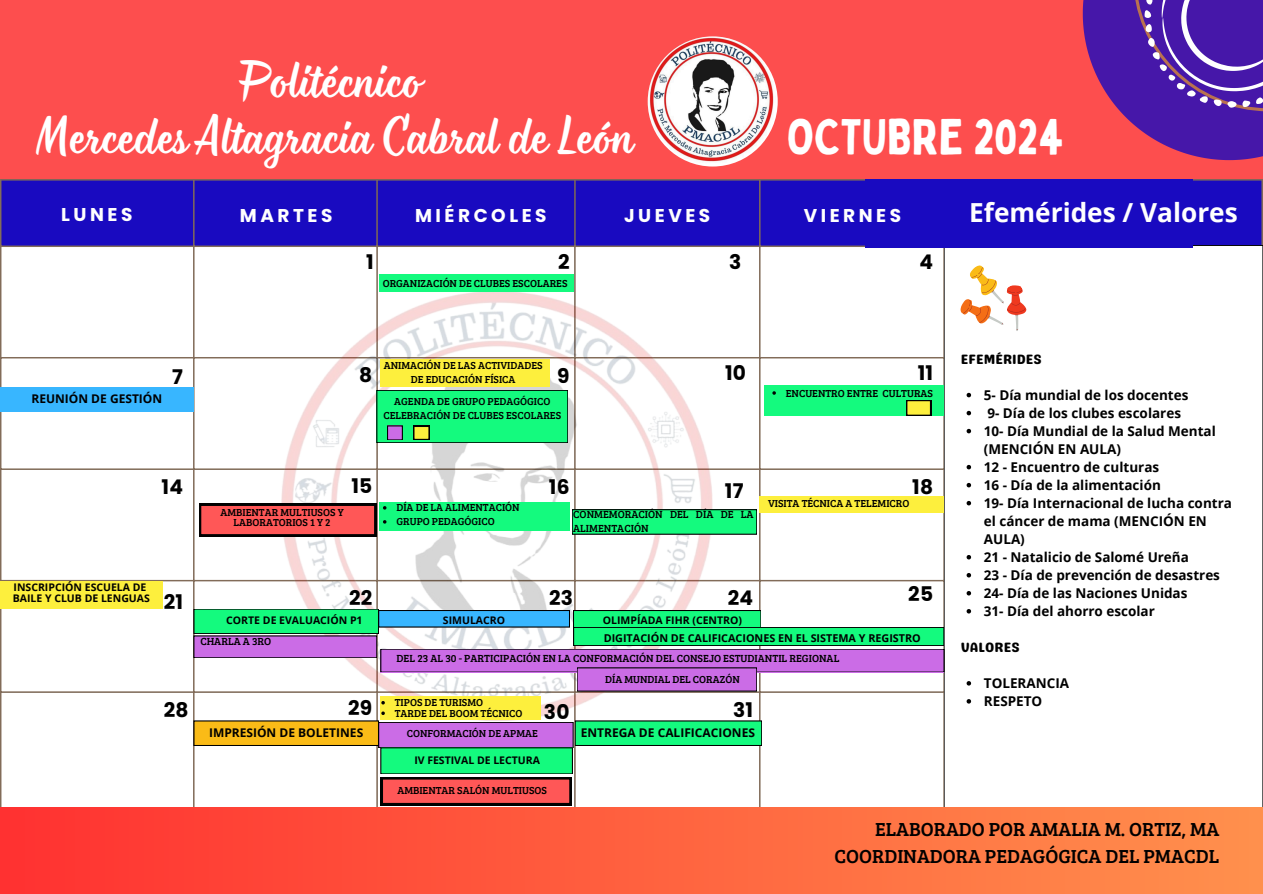
<style>
.page{position:relative;width:1263px;height:894px;background:#fff}
.page>*{position:absolute;margin:0;border:0;box-sizing:border-box;transform-origin:0 0}
.t1{font:49.35px "Bobby Jones";color:#fff}
.t2{font:40.5px/56.2px "Monarda";color:#fff;text-align:center}
.t3{font:700 26.25px "Open Sans";color:#fff}
.t4{font:700 20.1px "Poppins";letter-spacing:.01em;color:#000}
.t5{font:19.5px/27px "Bree Serif";color:#000;text-align:right}
.t6{font:700 18.45px "Poppins";letter-spacing:.19em;color:#fff}
.t7{font:700 13.5px/18px "Open Sans";color:#000}
.t8{font:13.5px "Genty Sans";color:#000}
.t9{font:700 12px "Open Sans";color:#000}
.t10{font:700 10.8px "Open Sans";color:#000}
.t11{font:10.65px/14.2px "Bree Serif";color:#000}
.t12{font:10.5px/14px "Bree Serif";color:#000;text-align:center}
.t13{font:700 10.5px "Open Sans";color:#000}
</style>
<div class="page">
<div style="left:0;top:0;width:1263px;height:893px;background:#fd4e4e"></div>
<div style="left:1px;top:180px;width:1260px;height:65px;background:#190ac0"></div>
<div style="left:1px;top:247px;width:942px;height:560px;background:#fff"></div>
<hr style="left:0;top:180px;width:1px;height:711px;background:#826c59">
<hr style="left:193px;top:180px;width:2px;height:711px;background:#826c59">
<hr style="left:376px;top:180px;width:2px;height:711px;background:#826c59">
<hr style="left:574px;top:180px;width:2px;height:711px;background:#826c59">
<hr style="left:759px;top:180px;width:1px;height:711px;background:#826c59">
<hr style="left:943px;top:180px;width:2px;height:711px;background:#826c59">
<hr style="left:1261px;top:180px;width:2px;height:711px;background:#826c59">
<hr style="left:0;top:179px;width:1263px;height:1px;background:#826c59">
<hr style="left:0;top:245px;width:1263px;height:2px;background:#826c59">
<hr style="left:0;top:357px;width:1263px;height:1px;background:#826c59">
<hr style="left:0;top:468px;width:1263px;height:2px;background:#826c59">
<hr style="left:0;top:579px;width:1263px;height:2px;background:#826c59">
<hr style="left:0;top:691px;width:1263px;height:1px;background:#826c59">
<img style="left:261px;top:284px;width:483px;height:457px">
<div style="left:944px;top:245px;width:318px;height:562px;background:#fff"></div>
<img style="left:648px;top:36px;width:130px;height:130px;border-radius:50%">
<svg style="left:1083px;top:0;width:180px;height:160px"></svg>
<svg style="left:948px;top:255px;width:92px;height:95px;background:#fcece0"></svg>
<div style="left:865px;top:179px;width:328px;height:68px;background:#190ac0"></div>
<div style="left:379px;top:610px;width:191px;height:17px;background:#38b6ff"></div>
<div style="left:379px;top:610px;width:190px;height:17px;border:1px solid #000"></div>
<div style="left:379px;top:722px;width:194px;height:25px;background:#cb6ce6"></div>
<div style="left:379px;top:722px;width:194px;height:25px;border:1px solid #000"></div>
<div style="left:759px;top:496px;width:185px;height:16px;background:#fdef3d"></div>
<div style="left:0;top:387px;width:194px;height:24px;background:#38b6ff"></div>
<div style="left:0;top:807px;width:1263px;height:86px;background:linear-gradient(to right,#ff3131,#ff904d)"></div>
<div style="left:379px;top:501px;width:191px;height:29px;background:#14fa7e"></div>
<svg style="left:967px;top:393px;width:4px;height:4px"></svg>
<svg style="left:967px;top:411px;width:4px;height:4px"></svg>
<svg style="left:967px;top:429px;width:4px;height:4px"></svg>
<svg style="left:967px;top:465px;width:4px;height:4px"></svg>
<svg style="left:967px;top:483px;width:4px;height:4px"></svg>
<svg style="left:967px;top:501px;width:4px;height:4px"></svg>
<svg style="left:967px;top:555px;width:4px;height:4px"></svg>
<svg style="left:967px;top:573px;width:4px;height:4px"></svg>
<svg style="left:967px;top:591px;width:4px;height:4px"></svg>
<svg style="left:967px;top:609px;width:4px;height:4px"></svg>
<svg style="left:967px;top:681px;width:4px;height:4px"></svg>
<svg style="left:967px;top:699px;width:4px;height:4px"></svg>
<div style="left:764px;top:385px;width:180px;height:30px;background:#14fa7e"></div>
<svg style="left:772px;top:391px;width:4px;height:3px"></svg>
<div style="left:377px;top:390px;width:191px;height:52px;background:#14fa7e"></div>
<div style="left:377px;top:390px;width:191px;height:52px;border:1px solid #000"></div>
<svg style="left:573px;top:610px;width:188px;height:17px;background:#12e875"></svg>
<div style="left:194px;top:609px;width:185px;height:24px;background:#14fa7e"></div>
<div style="left:194px;top:720px;width:185px;height:25px;background:#fabb17"></div>
<div style="left:573px;top:627px;width:371px;height:18px;background:#14fa7e"></div>
<div style="left:574px;top:627px;width:370px;height:18px;border:1px solid #000"></div>
<div style="left:575px;top:720px;width:187px;height:25px;background:#14fa7e"></div>
<div style="left:380px;top:359px;width:169px;height:28px;background:#fdef3d"></div>
<svg style="left:906px;top:400px;width:25px;height:15px"></svg>
<div style="left:0;top:581px;width:163px;height:28px;background:#fdef3d"></div>
<div style="left:380px;top:696px;width:160px;height:23px;background:#fdef3d"></div>
<svg style="left:381px;top:701px;width:4px;height:3px"></svg>
<div style="left:379px;top:274px;width:194px;height:18px;background:#14fa7e"></div>
<svg style="left:387px;top:439px;width:15px;height:1px"></svg>
<svg style="left:387px;top:426px;width:15px;height:13px"></svg>
<div style="left:413px;top:426px;width:17px;height:14px;background:#000"></div>
<svg style="left:414px;top:427px;width:15px;height:12px"></svg>
<div style="left:572px;top:509px;width:185px;height:25px;background:#14fa7e"></div>
<div style="left:572px;top:509px;width:185px;height:25px;border:1px solid #000"></div>
<div style="left:381px;top:649px;width:563px;height:23px;background:#763f86"></div>
<svg style="left:194px;top:635px;width:750px;height:36px;background:#b39cd1"></svg>
<div style="left:577px;top:667px;width:180px;height:24px;background:#cb6ce6"></div>
<svg style="left:199px;top:503px;width:177px;height:33px"></svg>
<svg style="left:381px;top:747px;width:191px;height:57px"></svg>
<p class="t2" style="left:35px;top:54px;width:598px">Politécnico<br>Mercedes Altagracia Cabral de León</p>
<p class="t1" style="left:786px;top:106px;width:279px">OCTUBRE 2024</p>
<p class="t6" style="left:61px;top:201px;width:73px">LUNES</p>
<h6 class="t6" style="left:240px;top:202px;width:94px">MARTES</h6>
<p class="t6" style="left:415px;top:202px;width:133px">MIÉRCOLES</p>
<p class="t6" style="left:624px;top:202px;width:88px">JUEVES</p>
<p class="t6" style="left:804px;top:202px;width:99px">VIERNES</p>
<p class="t4" style="left:366px;top:248px;width:9px">1</p>
<h1 class="t4" style="left:558px;top:248px;width:13px">2</h1>
<p class="t12" style="left:383px;top:276px;width:186px">ORGANIZACIÓN DE CLUBES ESCOLARES</p>
<p class="t4" style="left:729px;top:248px;width:14px">3</p>
<p class="t4" style="left:919px;top:248px;width:15px">4</p>
<p class="t9" style="left:32px;top:389px;width:132px">REUNIÓN DE GESTIÓN</p>
<p class="t12" style="left:384px;top:357px;width:160px">ANIMACIÓN DE LAS ACTIVIDADES<br>DE EDUCACIÓN FÍSICA</p>
<h3 class="t4" style="left:172px;top:363px;width:12px">7</h3>
<h4 class="t4" style="left:359px;top:360px;width:15px">8</h4>
<h4 class="t4" style="left:557px;top:362px;width:14px">9</h4>
<p class="t4" style="left:725px;top:359px;width:22px">10</p>
<p class="t4" style="left:918px;top:359px;width:17px">11</p>
<p class="t12" style="left:394px;top:393px;width:158px">AGENDA DE GRUPO PEDAGÓGICO</p>
<p class="t12" style="left:383px;top:407px;width:179px">CELEBRACIÓN DE CLUBES ESCOLARES</p>
<p class="t12" style="left:786px;top:385px;width:149px">ENCUENTRO ENTRE CULTURAS</p>
<h4 class="t4" style="left:162px;top:473px;width:23px">14</h4>
<p class="t4" style="left:351px;top:472px;width:22px">15</p>
<h6 class="t4" style="left:549px;top:473px;width:22px">16</h6>
<h4 class="t4" style="left:725px;top:476px;width:20px">17</h4>
<h4 class="t4" style="left:912px;top:473px;width:22px">18</h4>
<p class="t12" style="left:768px;top:495px;width:143px">VISITA TÉCNICA A TELEMICRO</p>
<p class="t12" style="left:396px;top:500px;width:125px">DÍA DE LA ALIMENTACIÓN</p>
<p class="t12" style="left:396px;top:514px;width:100px">GRUPO PEDAGÓGICO</p>
<p class="t11" style="left:573px;top:506px;width:182px">CONMEMORACIÓN DEL DÍA DE LA<br>ALIMENTACIÓN</p>
<p class="t12" style="left:221px;top:506px;width:125px;line-height:10.5px">AMBIENTAR MULTIUSOS Y<br>LABORATORIOS 1 Y 2</p>
<p class="t13" style="left:14px;top:579px;width:134px">INSCRIPCIÓN ESCUELA DE</p>
<p class="t13" style="left:13px;top:590px;width:139px">BAILE Y CLUB DE LENGUAS</p>
<p class="t4" style="left:164px;top:587px;width:21px">21</p>
<p class="t4" style="left:349px;top:584px;width:25px">22</p>
<p class="t4" style="left:549px;top:584px;width:25px">23</p>
<p class="t4" style="left:728px;top:584px;width:27px">24</p>
<p class="t4" style="left:908px;top:579px;width:26px">25</p>
<p class="t13" style="left:226px;top:612px;width:138px">CORTE DE EVALUACIÓN P1</p>
<p class="t13" style="left:603px;top:612px;width:141px">OLIMPÍADA FIHR (CENTRO)</p>
<p class="t10" style="left:604px;top:630px;width:319px">DIGITACIÓN DE CALIFICACIONES EN EL SISTEMA Y REGISTRO</p>
<p class="t13" style="left:443px;top:612px;width:64px">SIMULACRO</p>
<p class="t11" style="left:200px;top:634px;width:73px">CHARLA A 3RO</p>
<p class="t4" style="left:164px;top:695px;width:26px">28</p>
<p class="t4" style="left:348px;top:694px;width:26px">29</p>
<p class="t9" style="left:209px;top:724px;width:156px">IMPRESIÓN DE BOLETINES</p>
<p class="t11" style="left:397px;top:650px;width:444px">DEL 23 AL 30 - PARTICIPACIÓN EN LA CONFORMACIÓN DEL CONSEJO ESTUDIANTIL REGIONAL</p>
<p class="t12" style="left:605px;top:671px;width:136px">DÍA MUNDIAL DEL CORAZÓN</p>
<p class="t12" style="left:395px;top:695px;width:90px">TIPOS DE TURISMO</p>
<p class="t12" style="left:395px;top:705px;width:129px">TARDE DEL BOOM TÉCNICO</p>
<p class="t4" style="left:544px;top:698px;width:27px">30</p>
<p class="t4" style="left:733px;top:695px;width:22px">31</p>
<p class="t12" style="left:407px;top:725px;width:133px">CONFORMACIÓN DE APMAE</p>
<p class="t13" style="left:414px;top:752px;width:127px">IV FESTIVAL DE LECTURA</p>
<p class="t12" style="left:397px;top:782px;width:151px">AMBIENTAR SALÓN MULTIUSOS</p>
<p class="t9" style="left:581px;top:724px;width:176px">ENTREGA DE CALIFICACIONES</p>
<p class="t3" style="left:969px;top:193px;width:270px">Efemérides / Valores</p>
<p class="t8" style="left:961px;top:350px;width:82px">EFEMÉRIDES</p>
<p class="t7" style="left:984px;top:385px;width:206px">5- Día mundial de los docentes</p>
<p class="t7" style="left:987px;top:403px;width:195px">9- Día de los clubes escolares</p>
<p class="t7" style="left:984px;top:421px;width:233px">10- Día Mundial de la Salud Mental (MENCIÓN EN AULA)</p>
<p class="t7" style="left:984px;top:457px;width:177px">12 - Encuentro de culturas</p>
<p class="t7" style="left:984px;top:475px;width:178px">16 - Día de la alimentación</p>
<p class="t7" style="left:984px;top:493px;width:250px">19- Día Internacional de lucha contra el cáncer de mama (MENCIÓN EN<br>AULA)</p>
<p class="t7" style="left:984px;top:547px;width:207px">21 - Natalicio de Salomé Ureña</p>
<p class="t7" style="left:984px;top:565px;width:238px">23 - Día de prevención de desastres</p>
<p class="t7" style="left:984px;top:583px;width:205px">24- Día de las Naciones Unidas</p>
<p class="t7" style="left:984px;top:601px;width:172px">31- Día del ahorro escolar</p>
<p class="t8" style="left:961px;top:638px;width:60px">VALORES</p>
<p class="t7" style="left:984px;top:673px;width:87px">TOLERANCIA</p>
<p class="t7" style="left:984px;top:691px;width:60px">RESPETO</p>
<p class="t5" style="left:834px;top:814px;width:386px">ELABORADO POR AMALIA M. ORTIZ, MA<br>COORDINADORA PEDAGÓGICA DEL PMACDL</p>
</div>
